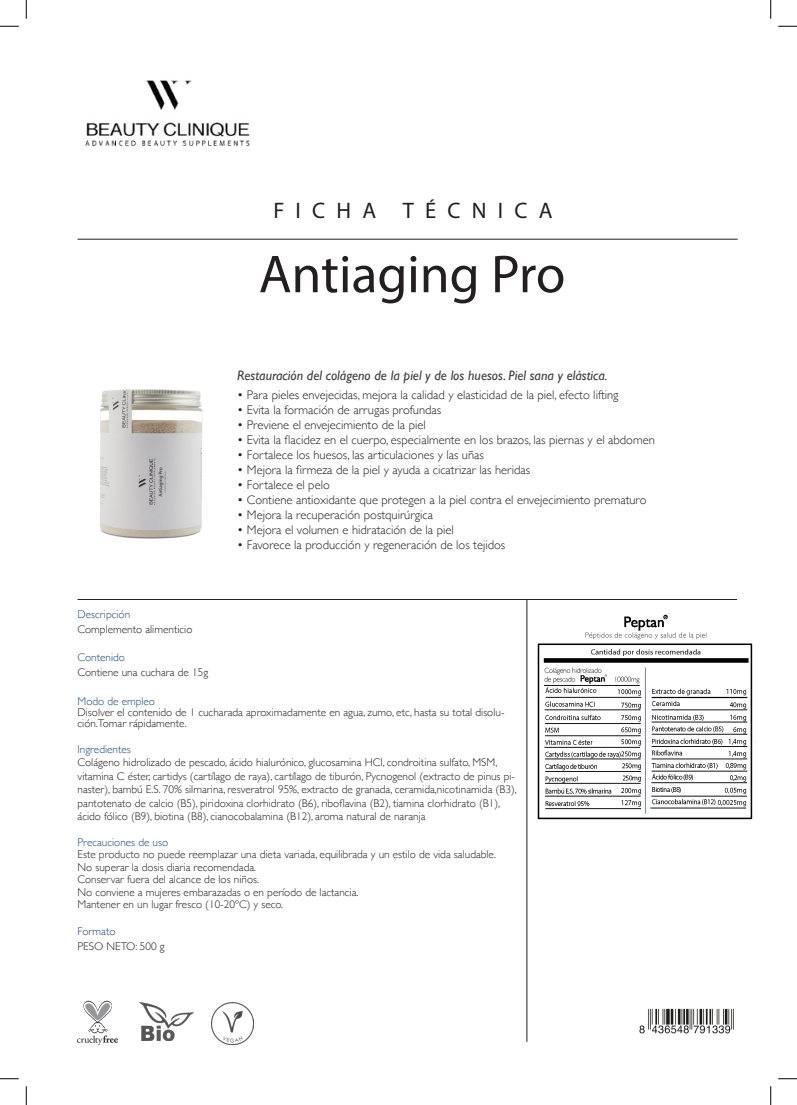
<style>
.page{position:relative;width:797px;height:1105px;background:#fff}
.page>*{position:absolute;margin:0;border:0;box-sizing:border-box;transform-origin:0 0}
.t1{font:53.75px "Myriad Pro";color:#231f20}
.t2{font:22.5px "Myriad Pro";letter-spacing:.5em;color:#231f20}
.t3{font:italic 13.75px "Gill Sans";color:#403d3d}
.t4{font:300 12.5px "Gill Sans";color:#231f20}
.t5{font:300 11.25px/13.5px "Gill Sans";color:#231f20}
.t6{font:300 11.25px "Gill Sans";color:#1d4976}
</style>
<div class="page">
<hr style="left:78px;top:239px;width:659px;height:1px;background:#231f20">
<img style="left:139px;top:1002px;width:55px;height:38px">
<img style="left:212px;top:1002px;width:42px;height:42px">
<img style="left:78px;top:1000px;width:39px;height:44px">
<img style="left:85px;top:80px;width:165px;height:66px">
<hr style="left:526px;top:600px;width:1px;height:442px;background:#231f20">
<hr style="left:78px;top:599px;width:659px;height:1px;background:#231f20">
<img style="left:538px;top:614px;width:217px;height:206px">
<img style="left:639px;top:1008px;width:95px;height:26px">
<img style="left:537px;top:643px;width:216px;height:176px">
<img style="left:100px;top:389px;width:103px;height:150px">
<svg style="left:0;top:25px;width:19px;height:2px"></svg>
<svg style="left:778px;top:25px;width:19px;height:2px"></svg>
<svg style="left:0;top:1078px;width:19px;height:1px"></svg>
<svg style="left:778px;top:1078px;width:19px;height:1px"></svg>
<svg style="left:25px;top:0;width:2px;height:19px"></svg>
<svg style="left:25px;top:1086px;width:2px;height:19px"></svg>
<svg style="left:770px;top:0;width:1px;height:19px"></svg>
<svg style="left:770px;top:1086px;width:1px;height:19px"></svg>
<p class="t2" style="left:273px;top:197px;width:281px">FICHA TÉCNICA</p>
<p class="t1" style="left:259px;top:241px;width:308px">Antiaging Pro</p>
<p class="t3" style="left:237px;top:368px;width:372px">Restauración del colágeno de la piel y de los huesos. Piel sana y elástica.</p>
<p class="t4" style="left:237px;top:385px;width:383px">• Para pieles envejecidas, mejora la calidad y elasticidad de la piel, efecto lifting</p>
<p class="t4" style="left:237px;top:400px;width:206px">• Evita la formación de arrugas profundas</p>
<p class="t4" style="left:237px;top:415px;width:190px">• Previene el envejecimiento de la piel</p>
<p class="t4" style="left:237px;top:430px;width:419px">• Evita la flacidez en el cuerpo, especialmente en los brazos, las piernas y el abdomen</p>
<p class="t4" style="left:237px;top:445px;width:248px">• Fortalece los huesos, las articulaciones y las uñas</p>
<p class="t4" style="left:237px;top:460px;width:294px">• Mejora la firmeza de la piel y ayuda a cicatrizar las heridas</p>
<p class="t4" style="left:237px;top:475px;width:94px">• Fortalece el pelo</p>
<p class="t4" style="left:237px;top:490px;width:411px">• Contiene antioxidante que protegen a la piel contra el envejecimiento prematuro</p>
<p class="t4" style="left:237px;top:505px;width:197px">• Mejora la recuperación postquirúrgica</p>
<p class="t4" style="left:237px;top:520px;width:218px">• Mejora el volumen e hidratación de la piel</p>
<p class="t4" style="left:237px;top:535px;width:270px">• Favorece la producción y regeneración de los tejidos</p>
<p class="t6" style="left:78px;top:605px;width:54px">Descripción</p>
<p class="t5" style="left:78px;top:622px;width:116px">Complemento alimenticio</p>
<p class="t6" style="left:78px;top:649px;width:49px">Contenido</p>
<p class="t5" style="left:78px;top:665px;width:132px">Contiene una cuchara de 15g</p>
<p class="t6" style="left:78px;top:692px;width:79px">Modo de empleo</p>
<p class="t5" style="left:78px;top:706px;width:428px;line-height:11.2px">Disolver el contenido de 1 cucharada aproximadamente en agua, zumo, etc, hasta su total disolu&shy;ción.Tomar rápidamente.</p>
<p class="t6" style="left:78px;top:740px;width:55px">Ingredientes</p>
<p class="t5" style="left:78px;top:755px;width:440px">Colágeno hidrolizado de pescado, ácido hialurónico, glucosamina HCI, condroitina sulfato, MSM, vitamina C éster, cartidys (cartílago de raya), cartílago de tiburón, Pycnogenol (extracto de pinus pi&shy;naster), bambú E.S. 70% silmarina, resveratrol 95%, extracto de granada, ceramida,nicotinamida (B3),</p>
<p class="t5" style="left:78px;top:796px;width:424px">pantotenato de calcio (B5), piridoxina clorhidrato (B6), riboflavina (B2), tiamina clorhidrato (B1), ácido fólico (B9), biotina (B8), cianocobalamina (B12), aroma natural de naranja</p>
<p class="t6" style="left:78px;top:833px;width:92px">Precauciones de uso</p>
<p class="t5" style="left:78px;top:847px;width:420px">Este producto no puede reemplazar una dieta variada, equilibrada y un estilo de vida saludable.</p>
<p class="t5" style="left:78px;top:860px;width:180px">No superar la dosis diaria recomendada.</p>
<p class="t5" style="left:78px;top:872px;width:183px">Conservar fuera del alcance de los niños.</p>
<p class="t5" style="left:78px;top:885px;width:282px">No conviene a mujeres embarazadas o en período de lactancia.</p>
<p class="t5" style="left:78px;top:897px;width:207px">Mantener en un lugar fresco (10-20ºC) y seco.</p>
<p class="t6" style="left:78px;top:923px;width:40px">Formato</p>
<p class="t5" style="left:78px;top:939px;width:88px">PESO NETO: 500 g</p>
</div>
